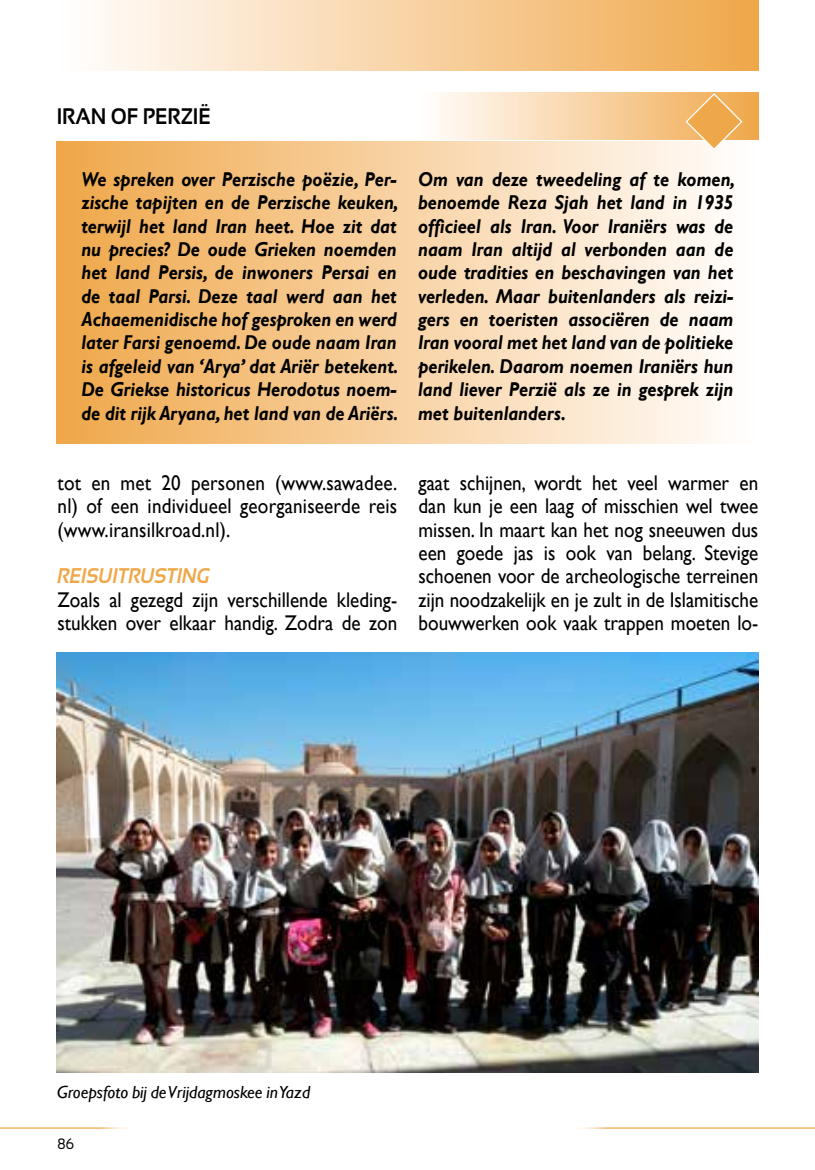
<style>
.page{position:relative;width:815px;height:1170px;background:#fff}
.page>*{position:absolute;margin:0;border:0;box-sizing:border-box;transform-origin:0 0}
.t1{font:700 22.5px "Sansation";color:#000;scale:.9 1}
.t2{font:21.25px/23.5px "Gill Sans";color:#000;text-align:justify;scale:.9 1}
.t3{font:italic 700 21.25px "Sansation";color:#efa849;scale:.9 1}
.t4{font:italic 700 20px/23.5px "Gill Sans";color:#000;text-align:justify;scale:.9 1}
.t5{font:italic 17.5px "Gill Sans";color:#000}
.t6{font:15px "Sansation";color:#000;scale:.9 1}
</style>
<div class="page">
<div style="left:57px;top:0;width:701px;height:71px;background:linear-gradient(to right,#fff,#f0a84b)"></div>
<div style="left:57px;top:141px;width:701px;height:302px;background:linear-gradient(to right,#efa84b,#fff)"></div>
<svg style="left:437px;top:93px;width:321px;height:46px;background:#f8d7ae"></svg>
<svg style="left:685px;top:92px;width:58px;height:59px"></svg>
<img style="left:57px;top:652px;width:701px;height:420px">
<hr style="left:0;top:1127px;width:136px;height:1px;background:#efa849">
<hr style="left:570px;top:1127px;width:245px;height:1px;background:#efa849">
<p class="t1" style="left:57px;top:104px;width:173px">IRAN OF PERZIË</p>
<p class="t4" style="left:81px;top:168px;width:354px">We spreken over Perzische poëzie, Per&shy;zische tapijten en de Perzische keuken, terwijl het land Iran heet. Hoe zit dat nu precies? De oude Grieken noemden het land Persis, de inwoners Persai en de taal Parsi. Deze taal werd aan het Achaemenidische hof gesproken en werd later Farsi genoemd. De oude naam Iran is afgeleid van ‘Arya’ dat Ariër betekent.<br>De Griekse historicus Herodotus noem&shy;de dit rijk Aryana, het land van de Ariërs.</p>
<p class="t4" style="left:418px;top:168px;width:354px">Om van deze tweedeling af te komen, benoemde Reza Sjah het land in 1935 officieel als Iran. Voor Iraniërs was de naam Iran altijd al verbonden aan de oude tradities en beschavingen van het verleden. Maar buitenlanders als reizi&shy;gers en toeristen associëren de naam Iran vooral met het land van de politieke perikelen. Daarom noemen Iraniërs hun land liever Perzië als ze in gesprek zijn met buitenlanders.</p>
<p class="t2" style="left:58px;top:471px;width:379px">tot en met 20 personen (www.sawadee. nl) of een individueel georganiseerde reis (www.iransilkroad.nl).</p>
<p class="t3" style="left:58px;top:564px;width:171px">REISUITRUSTING</p>
<p class="t2" style="left:58px;top:588px;width:379px">Zoals al gezegd zijn verschillende kleding&shy;stukken over elkaar handig. Zodra de zon</p>
<p class="t2" style="left:419px;top:471px;width:379px">gaat schijnen, wordt het veel warmer en dan kun je een laag of misschien wel twee missen. In maart kan het nog sneeuwen dus een goede jas is ook van belang. Stevige schoenen voor de archeologische terreinen zijn noodzakelijk en je zult in de Islamitische bouwwerken ook vaak trappen moeten lo-</p>
<p class="t5" style="left:57px;top:1081px;width:255px">Groepsfoto bij de Vrijdagmoskee in Yazd</p>
<p class="t6" style="left:58px;top:1134px;width:20px">86</p>
</div>
